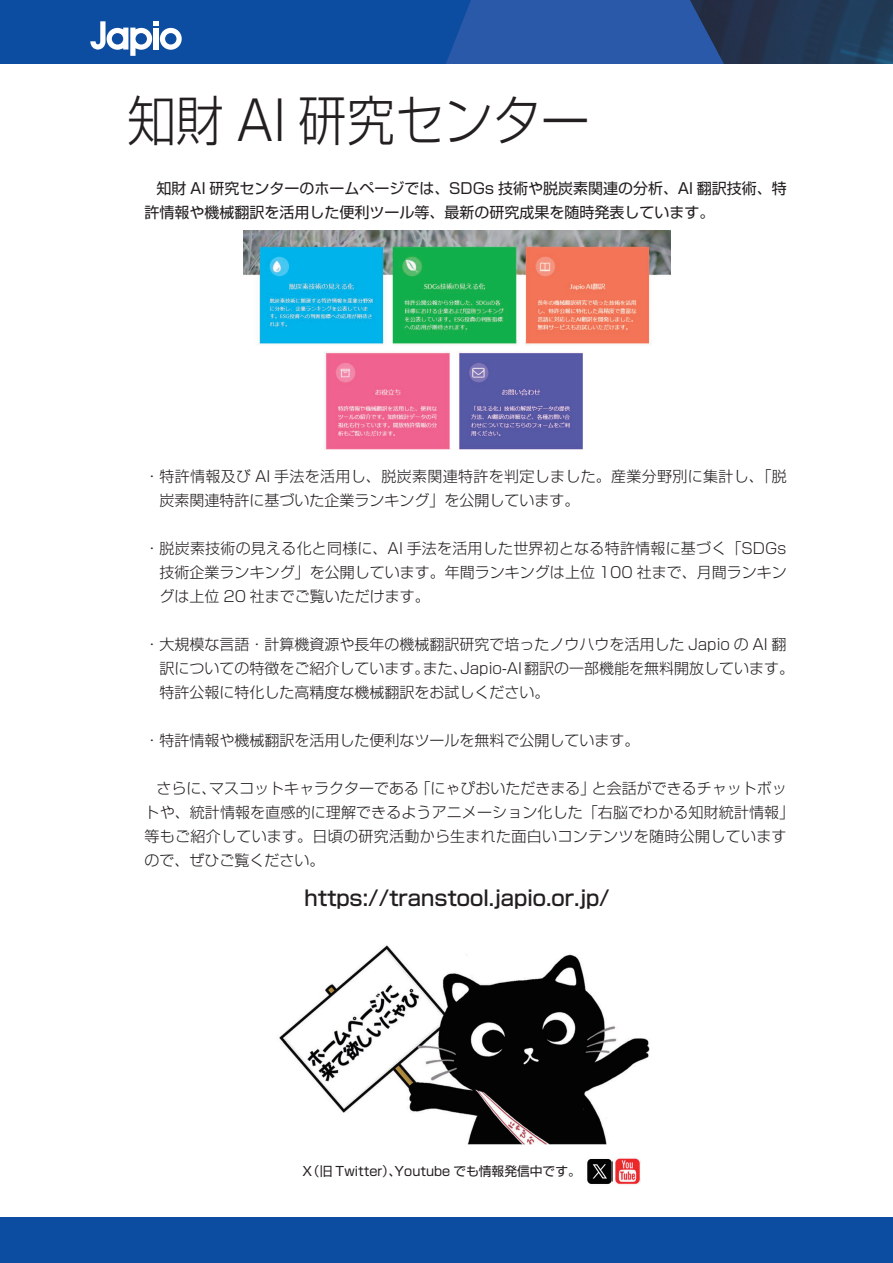
<style>
.page{position:relative;width:893px;height:1263px;background:#fff}
.page>*{position:absolute;margin:0;border:0;box-sizing:border-box;transform-origin:0 0}
.本文{font:300 54px "Shin Go Pro";color:#231f20;scale:.9 1}
.見出し２{font:500 21px "Shin Go Pro";color:#231f20}
.本文-2{font:300 15px/24px "Shin Go Pro";color:#231f20}
.本文-3{font:15px/24px "Shin Go Pro";color:#231f20}
.本文-4{font:300 15px/24px "Shin Go Pro";letter-spacing:.025em;color:#231f20}
.本文-5{font:12.75px "Shin Go Pro";color:#231f20}
</style>
<div class="page">
<img style="left:724px;top:0;width:169px;height:64px">
<div style="left:471px;top:0;width:253px;height:64px;background:#2959a8"></div>
<svg style="left:0;top:0;width:471px;height:64px;background:#1855a5"></svg>
<div style="left:0;top:1217px;width:893px;height:46px;background:#0d4da1"></div>
<img style="left:587px;top:1158px;width:54px;height:27px">
<img style="left:243px;top:231px;width:428px;height:219px">
<img style="left:279px;top:945px;width:371px;height:200px">
<p class="本文" style="left:127px;top:76px;width:515px">知財 AI 研究センター</p>
<p class="本文-3" style="left:145px;top:174px;width:644px;text-indent:12px">知財 AI 研究センターのホームページでは、SDGs 技術や脱炭素関連の分析、AI 翻訳技術、特許情報や機械翻訳を活用した便利ツール等、最新の研究成果を随時発表しています。</p>
<p class="本文-4" style="left:160px;top:462px;width:629px;text-indent:-15px">・特許情報及び AI 手法を活用し、脱炭素関連特許を判定しました。産業分野別に集計し、「脱炭素関連特許に基づいた企業ランキング」を公開しています。</p>
<p class="本文-2" style="left:160px;top:534px;width:629px;text-align:justify;text-indent:-15px">・脱炭素技術の見える化と同様に、AI 手法を活用した世界初となる特許情報に基づく「SDGs技術企業ランキング」を公開しています。年間ランキングは上位 100 社まで、月間ランキングは上位 20 社までご覧いただけます。</p>
<p class="本文-2" style="left:160px;top:630px;width:636px;text-indent:-15px">・大規模な言語・計算機資源や長年の機械翻訳研究で培ったノウハウを活用した Japio の AI 翻訳についての特徴をご紹介しています。また、Japio-AI翻訳の一部機能を無料開放しています。特許公報に特化した高精度な機械翻訳をお試しください。</p>
<p class="本文-2" style="left:145px;top:726px;width:496px">・特許情報や機械翻訳を活用した便利なツールを無料で公開しています。</p>
<p class="本文-2" style="left:145px;top:774px;width:651px;text-indent:12px">さらに、マスコットキャラクターである「にゃぴおいただきまる」と会話ができるチャットボットや、統計情報を直感的に理解できるようアニメーション化した「右脳でわかる知財統計情報」等もご紹介しています。日頃の研究活動から生まれた面白いコンテンツを随時公開していますので、ぜひご覧ください。</p>
<p class="見出し２" style="left:304px;top:881px;width:307px">https://transtool.japio.or.jp/</p>
<p class="本文-5" style="left:303px;top:1161px;width:280px">X（旧 Twitter）、Youtube でも情報発信中です。</p>
</div>
